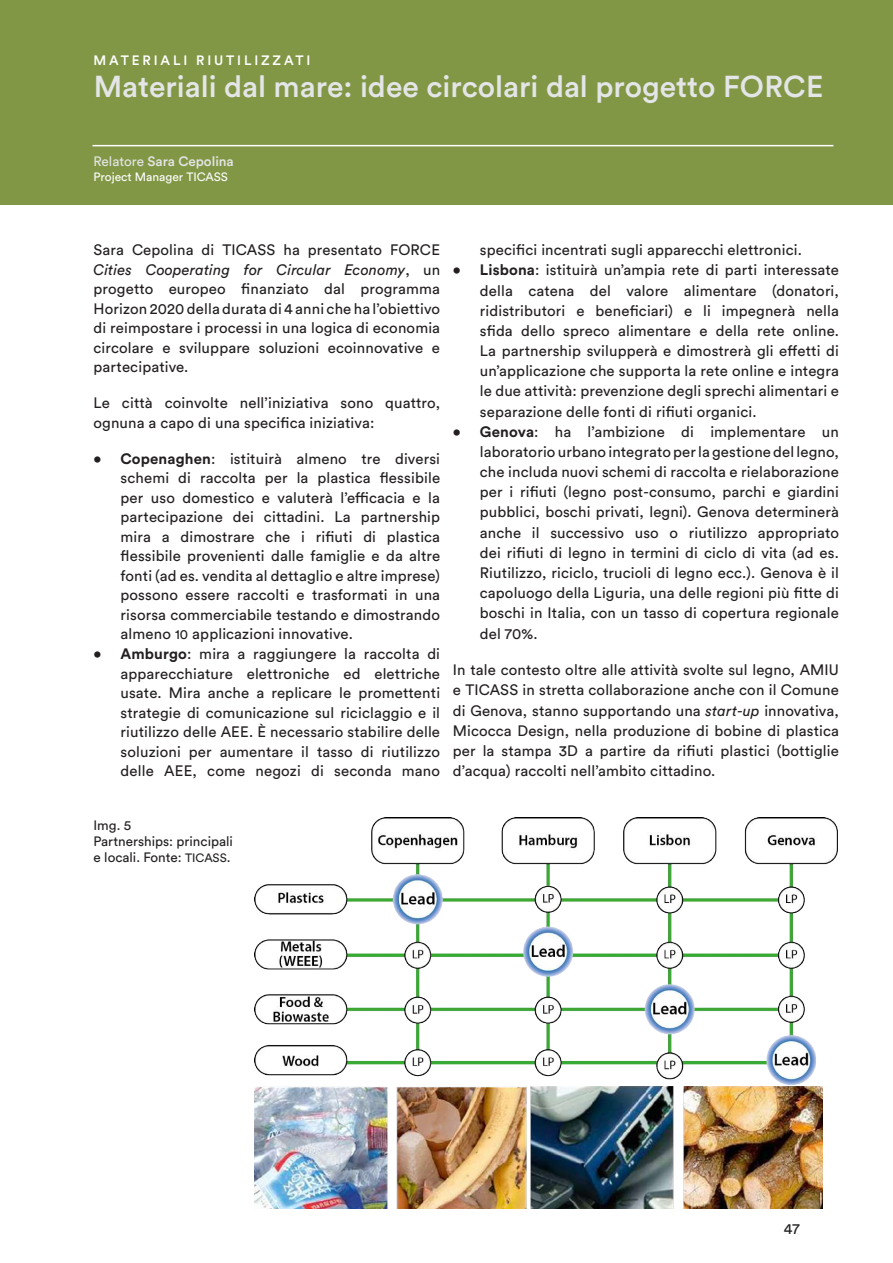
<style>
.page{position:relative;width:893px;height:1263px;background:#fff}
.page>*{position:absolute;margin:0;border:0;box-sizing:border-box;transform-origin:0 0}
.t1{font:500 30px "Circular Std";color:#e4e5e7}
.t2{font:700 23.55px "Verdana";color:#000}
.t3{font:15px/19.5px "Circular Std";letter-spacing:.01em;color:#231f20;text-align:justify}
.t4{font:13.5px/16.2px "Circular Std";color:#231f20}
.t5{font:500 13.5px "Circular Std";letter-spacing:.21em;color:#fff}
.t6{font:500 13.5px "Circular Std";color:#e4e5e7}
.t7{font:12px "Circular Std";color:#fff}
.s1{font-weight:400}
.s2{font-weight:700}
.s3{font-style:italic}
.s4{font-size:13.5px}
.s5{font-size:12px}
</style>
<div class="page">
<div style="left:0;top:0;width:893px;height:205px;background:#829746"></div>
<hr style="left:92px;top:145px;width:741px;height:1px;background:#fff">
<img style="left:254px;top:817px;width:583px;height:268px">
<img style="left:254px;top:1086px;width:569px;height:123px">
<p class="t5" style="left:94px;top:52px;width:218px">MATERIALI RIUTILIZZATI</p>
<p class="t1" style="left:94px;top:68px;width:731px">Materiali dal mare: idee circolari dal progetto FORCE</p>
<p class="t6" style="left:94px;top:153px;width:142px"><span class="s1">Relatore</span> Sara Cepolina</p>
<p class="t7" style="left:94px;top:169px;width:136px">Project Manager TICASS</p>
<p class="t3" style="left:480px;top:240px;width:324px">specifici incentrati sugli apparecchi elettronici.</p>
<p class="t3" style="left:480px;top:260px;width:361px;line-height:20.1px;text-indent:-27px"><span class="s2">• Lisbona</span>: istituirà un’ampia rete di parti interessate della catena del valore alimentare (donatori, ridistributori e beneficiari) e li impegnerà nella sfida dello spreco alimentare e della rete online.<br>La partnership svilupperà e dimostrerà gli effetti di un’applicazione che supporta la rete online e integra le due attività: prevenzione degli sprechi alimentari e separazione delle fonti di rifiuti organici.</p>
<p class="t3" style="left:480px;top:421px;width:361px;line-height:20.1px;text-indent:-27px"><span class="s2">• Genova</span>: ha l’ambizione di implementare un laboratorio urbano integrato per la gestione del legno, che includa nuovi schemi di raccolta e rielaborazione per i rifiuti (legno post-consumo, parchi e giardini pubblici, boschi privati, legni). Genova determinerà anche il successivo uso o riutilizzo appropriato dei rifiuti di legno in termini di ciclo di vita (ad es.<br>Riutilizzo, riciclo, trucioli di legno ecc.). Genova è il capoluogo della Liguria, una delle regioni più fitte di boschi in Italia, con un tasso di copertura regionale del 70%.</p>
<p class="t3" style="left:453px;top:660px;width:388px;line-height:20.1px">In tale contesto oltre alle attività svolte sul legno, AMIU e TICASS in stretta collaborazione anche con il Comune di Genova, stanno supportando una <span class="s3">start-up</span> innovativa, Micocca Design, nella produzione di bobine di plastica per la stampa 3D a partire da rifiuti plastici (bottiglie d’acqua) raccolti nell’ambito cittadino.</p>
<p class="t3" style="left:94px;top:240px;width:348px">Sara Cepolina di TICASS ha presentato FORCE <span class="s3">Cities Cooperating for Circular Economy</span>, un progetto europeo finanziato dal programma Horizon 2020 della durata di 4 anni che ha l’obiettivo di reimpostare i processi in una logica di economia circolare e sviluppare soluzioni ecoinnovative e partecipative.</p>
<p class="t3" style="left:94px;top:393px;width:348px">Le città coinvolte nell’iniziativa sono quattro, ognuna a capo di una specifica iniziativa:</p>
<p class="t3" style="left:121px;top:449px;width:321px;text-indent:-27px"><span class="s2">• Copenaghen</span>: istituirà almeno tre diversi schemi di raccolta per la plastica flessibile per uso domestico e valuterà l’efficacia e la partecipazione dei cittadini. La partnership mira a dimostrare che i rifiuti di plastica flessibile provenienti dalle famiglie e da altre fonti (ad es. vendita al dettaglio e altre imprese) possono essere raccolti e trasformati in una risorsa commerciabile testando e dimostrando almeno <span class="s4">10</span> applicazioni innovative.</p>
<p class="t3" style="left:121px;top:644px;width:321px;text-indent:-27px"><span class="s2">• Amburgo</span>: mira a raggiungere la raccolta di apparecchiature elettroniche ed elettriche usate. Mira anche a replicare le promettenti strategie di comunicazione sul riciclaggio e il riutilizzo delle AEE. È necessario stabilire delle soluzioni per aumentare il tasso di riutilizzo delle AEE, come negozi di seconda mano</p>
<h2 class="t2" style="left:228px;top:748px;width:413px">Partnerships: principali e locali</h2>
<p class="t4" style="left:94px;top:816px;width:39px">Img. 5</p>
<p class="t4" style="left:94px;top:833px;width:141px">Partnerships: principali e locali. Fonte: <span class="s5">TICASS</span>.</p>
<p class="t3" style="left:784px;top:1219px;width:17px">47</p>
</div>
